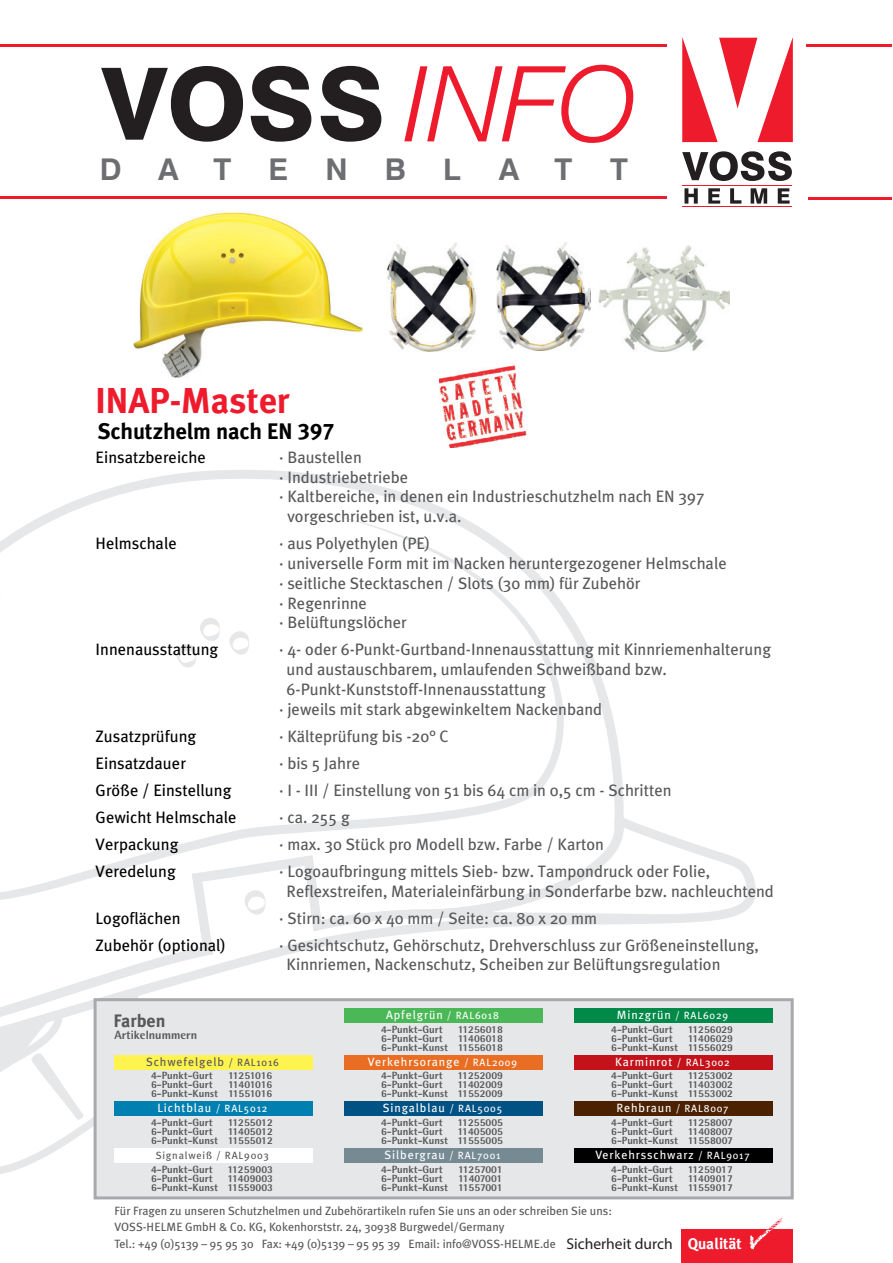
<style>
.page{position:relative;width:893px;height:1263px;background:#fff}
.page>*{position:absolute;margin:0;border:0;box-sizing:border-box;transform-origin:0 0}
.t1{font:italic 300 105.15px "Helvetica Neue LT Com";color:#ee1b2d}
.t2{font:700 36px "Meta";color:#ee1b2d}
.t3{font:700 30px "Swiss 721 BT";letter-spacing:1.235em;color:#6d6e71}
.t4{font:22.5px "Meta Bold LF";letter-spacing:-.01em;color:#000}
.t5{font:700 18px "Meta Plus";color:#57585a}
.t6{font:16.5px/27px "Meta Plus";color:#57585a}
.t7{font:16.5px/27px "Meta Plus";color:#000}
.t8{font:12px/16.5px "Meta Plus";color:#57585a}
.t9{font:12px "Meta Plus";letter-spacing:.075em;color:#fff}
.t10{font:12px "Meta Plus";letter-spacing:.075em;color:#57585a}
.t11{font:800 12px "AT Rotis Semi Sans";color:#57585a}
.t12{font:800 10.5px/8.9px "AT Rotis Semi Sans";color:#57585a}
.t13{font:10.5px "Meta Plus";letter-spacing:.075em;color:#57585a}
.s1{font-size:10.5px}
.s2{font-size:15.6px;color:#231f20}
.s3{font-weight:700;font-size:15.6px;color:#fff}
</style>
<div class="page">
<div style="left:681px;top:1229px;width:111px;height:34px;background:#ee1b2d"></div>
<svg style="left:749px;top:1217px;width:34px;height:33px"></svg>
<svg style="left:44px;top:470px;width:579px;height:345px"></svg>
<svg style="left:599px;top:815px;width:156px;height:108px"></svg>
<svg style="left:68px;top:857px;width:606px;height:138px"></svg>
<svg style="left:244px;top:902px;width:21px;height:13px"></svg>
<svg style="left:0;top:515px;width:564px;height:387px"></svg>
<svg style="left:0;top:986px;width:142px;height:189px"></svg>
<svg style="left:229px;top:631px;width:20px;height:24px"></svg>
<svg style="left:176px;top:618px;width:44px;height:50px"></svg>
<div style="left:94px;top:998px;width:699px;height:201px;background:#e6e7e9"></div>
<div style="left:344px;top:1008px;width:199px;height:15px;background:#4bb857"></div>
<div style="left:574px;top:1008px;width:199px;height:15px;background:#008949"></div>
<div style="left:344px;top:1055px;width:199px;height:15px;background:#e96e24"></div>
<div style="left:574px;top:1055px;width:199px;height:15px;background:#c4121a"></div>
<div style="left:114px;top:1055px;width:199px;height:15px;background:#fff34f"></div>
<div style="left:344px;top:1101px;width:199px;height:15px;background:#005285"></div>
<div style="left:574px;top:1101px;width:199px;height:15px;background:#4b2100"></div>
<div style="left:114px;top:1101px;width:199px;height:15px;background:#0080b0"></div>
<div style="left:344px;top:1148px;width:199px;height:14px;background:#758a93"></div>
<div style="left:574px;top:1148px;width:199px;height:14px;background:#000"></div>
<div style="left:114px;top:1148px;width:199px;height:14px;background:#fff"></div>
<img style="left:439px;top:365px;width:88px;height:83px">
<img style="left:387px;top:243px;width:89px;height:109px">
<img style="left:496px;top:242px;width:94px;height:109px">
<img style="left:598px;top:245px;width:132px;height:106px">
<img style="left:133px;top:212px;width:230px;height:166px">
<hr style="left:0;top:45px;width:666px;height:2px;background:#ee1b2d">
<hr style="left:806px;top:44px;width:85px;height:3px;background:#ee1b2d">
<hr style="left:0;top:196px;width:666px;height:3px;background:#ee1b2d">
<hr style="left:808px;top:197px;width:83px;height:3px;background:#ee1b2d">
<svg style="left:101px;top:66px;width:280px;height:76px"></svg>
<svg style="left:682px;top:38px;width:110px;height:104px"></svg>
<svg style="left:682px;top:151px;width:109px;height:30px"></svg>
<svg style="left:684px;top:188px;width:105px;height:16px"></svg>
<hr style="left:682px;top:185px;width:109px;height:1px;background:#ee1b2d">
<hr style="left:682px;top:206px;width:109px;height:1px;background:#ee1b2d">
<h1 class="t1" style="left:404px;top:44px;width:233px">INFO</h1>
<h3 class="t3" style="left:100px;top:152px;width:362px">DATENBL</h3>
<h3 class="t3" style="left:498px;top:152px;width:75px">A T</h3>
<h3 class="t3" style="left:610px;top:152px;width:19px">T</h3>
<h2 class="t2" style="left:96px;top:379px;width:195px">INAP-Master</h2>
<h3 class="t4" style="left:97px;top:418px;width:239px">Schutzhelm nach EN 397</h3>
<p class="t7" style="left:96px;top:445px;width:112px">Einsatzbereiche</p>
<p class="t7" style="left:96px;top:531px;width:83px">Helmschale</p>
<p class="t7" style="left:96px;top:637px;width:124px">Innenausstattung</p>
<p class="t7" style="left:96px;top:724px;width:142px">Zusatzprüfung<br>Einsatzdauer<br>Größe / Einstellung<br>Gewicht Helmschale<br>Verpackung<br>Veredelung</p>
<p class="t7" style="left:96px;top:905px;width:132px">Logoflächen<br>Zubehör (optional)</p>
<p class="t6" style="left:279px;top:445px;width:84px">· Baustellen</p>
<p class="t6" style="left:279px;top:464px;width:131px">· Industriebetriebe</p>
<p class="t6" style="left:279px;top:484px;width:427px">· Kaltbereiche, in denen ein Industrieschutzhelm nach EN 397</p>
<p class="t6" style="left:287px;top:504px;width:176px">vorgeschrieben ist, u.v.a.</p>
<p class="t6" style="left:279px;top:535px;width:449px;line-height:19.8px">· aus Polyethylen (PE)<br>· universelle Form mit im Nacken heruntergezogener Helmschale · seitliche Stecktaschen / Slots (30 mm) für Zubehör<br>· Regenrinne<br>· Belüftungslöcher</p>
<p class="t6" style="left:279px;top:637px;width:493px">· 4- oder 6-Punkt-Gurtband-Innenausstattung mit Kinnriemenhalterung</p>
<p class="t6" style="left:286px;top:657px;width:382px">und austauschbarem, umlaufenden Schweißband bzw.</p>
<p class="t6" style="left:286px;top:677px;width:261px">6-Punkt-Kunststoff-Innenausstattung</p>
<p class="t6" style="left:279px;top:697px;width:324px">· jeweils mit stark abgewinkeltem Nackenband</p>
<p class="t6" style="left:279px;top:724px;width:432px">· Kälteprüfung bis -20° C<br>· bis 5 Jahre<br>· I - III / Einstellung von 51 bis 64 cm in 0,5 cm - Schritten<br>· ca. 255 g<br>· max. 30 Stück pro Modell bzw. Farbe / Karton<br>· Logoaufbringung mittels Sieb- bzw. Tampondruck oder Folie,</p>
<p class="t6" style="left:279px;top:878px;width:496px;text-indent:7px">Reflexstreifen, Materialeinfärbung in Sonderfarbe bzw. nachleuchtend · Stirn: ca. 60 x 40 mm / Seite: ca. 80 x 20 mm<br>· Gesichtschutz, Gehörschutz, Drehverschluss zur Größeneinstellung,</p>
<p class="t6" style="left:286px;top:952px;width:435px">Kinnriemen, Nackenschutz, Scheiben zur Belüftungsregulation</p>
<p class="t9" style="left:386px;top:1010px;width:114px">Apfelgrün <span class="s1">/ RAL6018</span></p>
<p class="t5" style="left:113px;top:1010px;width:53px">Farben</p>
<p class="t9" style="left:617px;top:1010px;width:113px">Minzgrün <span class="s1">/ RAL6029</span></p>
<p class="t10" style="left:146px;top:1056px;width:134px">Schwefelgelb <span class="s1">/ RAL1016</span></p>
<p class="t9" style="left:368px;top:1056px;width:151px">Verkehrsorange <span class="s1">/ RAL2009</span></p>
<p class="t9" style="left:615px;top:1056px;width:116px">Karminrot <span class="s1">/ RAL3002</span></p>
<p class="t9" style="left:157px;top:1103px;width:111px">Lichtblau <span class="s1">/ RAL5012</span></p>
<p class="t9" style="left:383px;top:1103px;width:121px">Singalblau <span class="s1">/ RAL5005</span></p>
<p class="t9" style="left:616px;top:1103px;width:114px">Rehbraun <span class="s1">/ RAL8007</span></p>
<p class="t13" style="left:156px;top:1151px;width:115px">Signalweiß / RAL9003</p>
<p class="t9" style="left:384px;top:1149px;width:117px">Silbergrau <span class="s1">/ RAL7001</span></p>
<p class="t9" style="left:595px;top:1149px;width:156px">Verkehrsschwarz <span class="s1">/ RAL9017</span></p>
<p class="t12" style="left:381px;top:1021px;width:68px;line-height:17.7px">4-Punkt-Gurt<br>6-Punkt-Kunst</p>
<p class="t12" style="left:457px;top:1025px;width:47px;text-align:justify">11256018<br>11406018<br>11556018</p>
<p class="t12" style="left:611px;top:1021px;width:68px;line-height:17.7px">4-Punkt-Gurt<br>6-Punkt-Kunst</p>
<p class="t12" style="left:687px;top:1025px;width:47px;text-align:justify">11256029<br>11406029<br>11556029</p>
<p class="t11" style="left:114px;top:1028px;width:84px">Artikelnummern</p>
<p class="t12" style="left:381px;top:1034px;width:63px">6-Punkt-Gurt</p>
<p class="t12" style="left:611px;top:1034px;width:63px">6-Punkt-Gurt</p>
<p class="t12" style="left:151px;top:1067px;width:68px;line-height:17.7px">4-Punkt-Gurt<br>6-Punkt-Kunst</p>
<p class="t12" style="left:228px;top:1071px;width:46px;text-align:justify">11251016<br>11401016<br>11551016</p>
<p class="t12" style="left:381px;top:1067px;width:68px;line-height:17.7px">4-Punkt-Gurt<br>6-Punkt-Kunst</p>
<p class="t12" style="left:457px;top:1071px;width:47px;text-align:justify">11252009<br>11402009<br>11552009</p>
<p class="t12" style="left:381px;top:1127px;width:63px">6-Punkt-Gurt</p>
<p class="t12" style="left:611px;top:1067px;width:68px;line-height:17.7px">4-Punkt-Gurt<br>6-Punkt-Kunst</p>
<p class="t12" style="left:687px;top:1071px;width:47px;text-align:justify">11253002<br>11403002<br>11553002</p>
<p class="t12" style="left:611px;top:1127px;width:63px">6-Punkt-Gurt</p>
<p class="t12" style="left:151px;top:1080px;width:63px">6-Punkt-Gurt</p>
<p class="t12" style="left:381px;top:1080px;width:63px">6-Punkt-Gurt</p>
<p class="t12" style="left:611px;top:1080px;width:63px">6-Punkt-Gurt</p>
<p class="t12" style="left:151px;top:1113px;width:68px;line-height:17.7px">4-Punkt-Gurt<br>6-Punkt-Kunst</p>
<p class="t12" style="left:228px;top:1118px;width:47px;text-align:justify">11255012<br>11405012<br>11555012</p>
<p class="t12" style="left:151px;top:1174px;width:63px">6-Punkt-Gurt</p>
<p class="t12" style="left:381px;top:1113px;width:68px;line-height:17.7px">4-Punkt-Gurt<br>6-Punkt-Kunst</p>
<p class="t12" style="left:457px;top:1118px;width:47px;text-align:justify">11255005<br>11405005<br>11555005</p>
<p class="t12" style="left:381px;top:1174px;width:63px">6-Punkt-Gurt</p>
<p class="t12" style="left:611px;top:1113px;width:68px;line-height:17.7px">4-Punkt-Gurt<br>6-Punkt-Kunst</p>
<p class="t12" style="left:687px;top:1118px;width:46px;text-align:justify">11258007<br>11408007<br>11558007</p>
<p class="t12" style="left:611px;top:1174px;width:63px">6-Punkt-Gurt</p>
<p class="t12" style="left:151px;top:1127px;width:63px">6-Punkt-Gurt</p>
<p class="t12" style="left:151px;top:1161px;width:68px;line-height:17.7px">4-Punkt-Gurt<br>6-Punkt-Kunst</p>
<p class="t12" style="left:227px;top:1165px;width:47px;text-align:justify">11259003<br>11409003<br>11559003</p>
<p class="t12" style="left:381px;top:1161px;width:68px;line-height:17.7px">4-Punkt-Gurt<br>6-Punkt-Kunst</p>
<p class="t12" style="left:458px;top:1165px;width:46px;text-align:justify">11257001<br>11407001<br>11557001</p>
<p class="t12" style="left:611px;top:1161px;width:68px;line-height:17.7px">4-Punkt-Gurt<br>6-Punkt-Kunst</p>
<p class="t12" style="left:687px;top:1165px;width:47px;text-align:justify">11259017<br>11409017<br>11559017</p>
<p class="t8" style="left:114px;top:1203px;width:499px">Für Fragen zu unseren Schutzhelmen und Zubehörartikeln rufen Sie uns an oder schreiben Sie uns:</p>
<p class="t8" style="left:114px;top:1219px;width:628px">VOSS-HELME GmbH &amp; Co. KG, Kokenhorststr. 24, 30938 Burgwedel/Germany<br>Tel.: +49 (0)5139 – 95 95 30 Fax: +49 (0)5139 – 95 95 39 Email: info@VOSS-HELME.de <span class="s2">Sicherheit durch</span> <span class="s3">Qualität</span></p>
</div>
